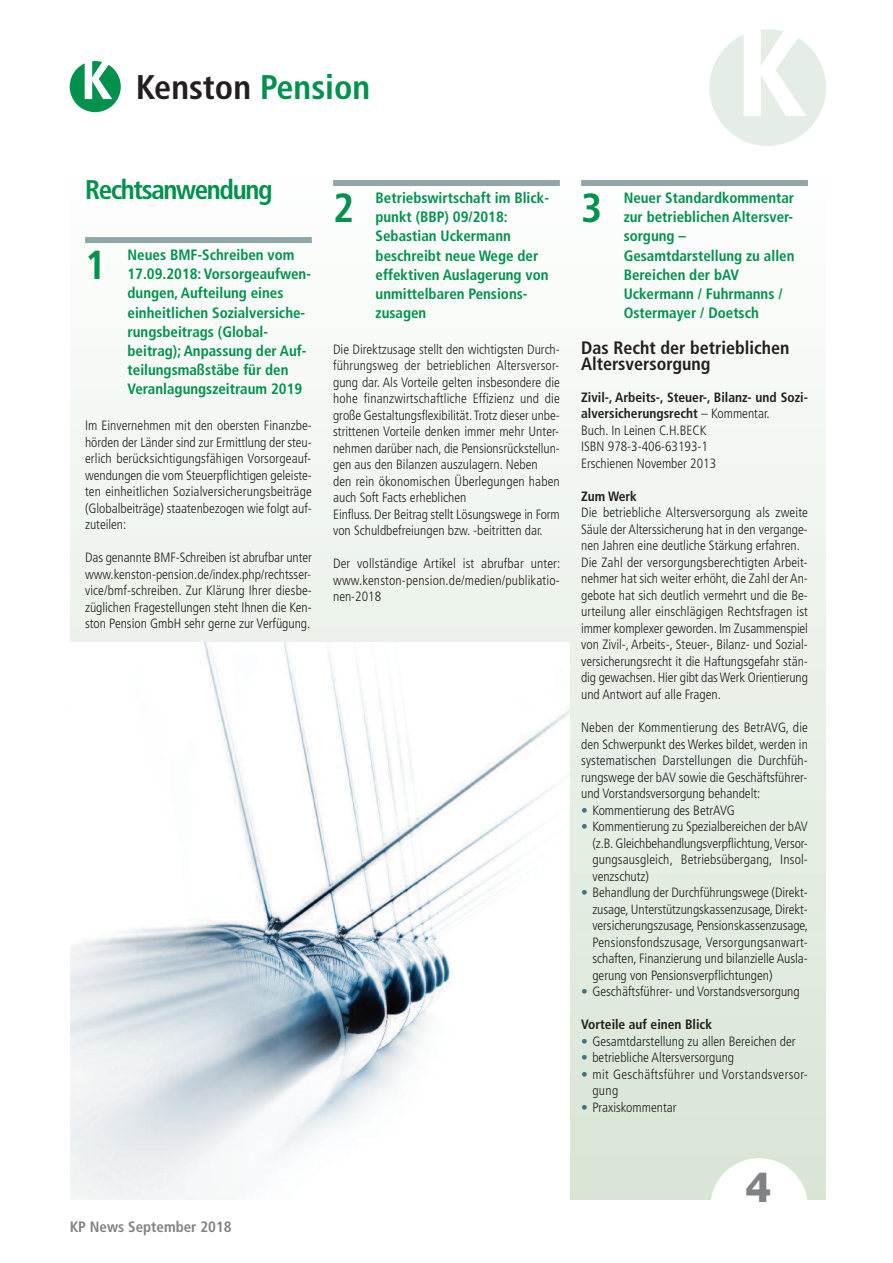
<style>
.page{position:relative;width:893px;height:1263px;background:#fff}
.page>*{position:absolute;margin:0;border:0;box-sizing:border-box;transform-origin:0 0}
.t1{font:800 42px "Helvetica Neue";color:#808285}
.t2{font:700 condensed 40.5px "Frutiger";color:#00914d}
.t3{font:700 condensed 34.2px "Frutiger";color:#231f20}
.t4{font:700 condensed 27px "Frutiger";letter-spacing:-.05em;color:#00914d}
.t5{font:700 condensed 18px/16.5px "Frutiger";color:#231f20}
.t6{font:700 condensed 15px/19.2px "Frutiger";color:#00914d}
.t7{font:700 condensed 15px "Frutiger";color:#808285}
.t8{font:300 condensed 13.5px/16.5px "Frutiger";color:#231f20;text-align:justify}
.t9{font:300 condensed 13.5px/16.5px "Frutiger";letter-spacing:.025em;color:#231f20}
.t10{font:700 condensed 13.5px "Frutiger";color:#231f20}
.s1{color:#00914d}
.s2{font-weight:700}
.s3{color:#456f82}
</style>
<div class="page">
<div style="left:70px;top:168px;width:756px;height:1031px;background:linear-gradient(to bottom,#fdfefe,#d8e5d4)"></div>
<div style="left:710px;top:1158px;width:98px;height:98px;background:#fff;border-radius:50%"></div>
<div style="left:85px;top:237px;width:227px;height:6px;background:#91a6a7"></div>
<svg style="left:709px;top:29px;width:117px;height:117px"></svg>
<svg style="left:70px;top:61px;width:51px;height:51px"></svg>
<div style="left:333px;top:180px;width:227px;height:6px;background:#91a6a7"></div>
<div style="left:581px;top:180px;width:227px;height:6px;background:#91a6a7"></div>
<img style="left:71px;top:643px;width:499px;height:556px">
<h3 class="t3" style="left:136px;top:73px;width:236px">Kenston <span class="s1">Pension</span></h3>
<h3 class="t4" style="left:85px;top:179px;width:189px">Rechtsanwendung</h3>
<h2 class="t2" style="left:85px;top:249px;width:23px">1</h2>
<p class="t6" style="left:127px;top:246px;width:185px">Neues BMF-Schreiben vom<br>17.09.2018: Vorsorgeaufwen&shy;dungen, Aufteilung eines einheitlichen Sozialversiche&shy;rungsbeitrags (Global&shy;beitrag); Anpassung der Auf&shy;teilungsmaßstäbe für den<br>Veranlagungszeitraum 2019</p>
<p class="t8" style="left:85px;top:418px;width:228px">Im Einvernehmen mit den obersten Finanzbe&shy;hörden der Länder sind zur Ermittlung der steu&shy;erlich berücksichtigungsfähigen Vorsorgeauf&shy;wendungen die vom Steuerpflichtigen geleiste&shy;ten einheitlichen Sozialversicherungsbeiträge (Globalbeiträge) staatenbezogen wie folgt auf&shy;zuteilen:</p>
<p class="t8" style="left:85px;top:550px;width:228px">Das genannte BMF-Schreiben ist abrufbar unter www.kenston-pension.de/index.php/rechtsser&shy;vice/bmf-schreiben. Zur Klärung Ihrer diesbe&shy;züglichen Fragestellungen steht Ihnen die Ken&shy;ston Pension GmbH sehr gerne zur Verfügung.</p>
<h2 class="t2" style="left:333px;top:192px;width:23px">2</h2>
<p class="t6" style="left:375px;top:189px;width:175px">Betriebswirtschaft im Blick&shy;punkt (BBP) 09/2018:<br>Sebastian Uckermann beschreibt neue Wege der effektiven Auslagerung von unmittelbaren Pensions&shy;zusagen</p>
<p class="t8" style="left:333px;top:342px;width:228px;text-align:left">Die Direktzusage stellt den wichtigsten Durch&shy;führungsweg der betrieblichen Altersversor&shy;gung dar. Als Vorteile gelten insbesondere die hohe finanzwirtschaftliche Effizienz und die große Gestaltungsflexibilität. Trotz dieser unbe&shy;strittenen Vorteile denken immer mehr Unter&shy;nehmen darüber nach, die Pensionsrückstellun&shy;gen aus den Bilanzen auszulagern. Neben<br>den rein ökonomischen Überlegungen haben auch Soft Facts erheblichen<br>Einfluss. Der Beitrag stellt Lösungswege in Form von Schuldbefreiungen bzw. -beitritten dar.</p>
<p class="t8" style="left:333px;top:557px;width:229px">Der vollständige Artikel ist abrufbar unter: www.kenston-pension.de/medien/publikatio&shy;nen-2018</p>
<h2 class="t2" style="left:581px;top:192px;width:23px">3</h2>
<p class="t6" style="left:624px;top:189px;width:172px">Neuer Standardkommentar zur betrieblichen Altersver&shy;sorgung –<br>Gesamtdarstellung zu allen<br>Bereichen der bAV<br>Uckermann / Fuhrmanns /<br>Ostermayer / Doetsch</p>
<h3 class="t5" style="left:581px;top:341px;width:210px">Das Recht der betrieblichen<br>Altersversorgung</h3>
<p class="t8" style="left:581px;top:390px;width:228px;text-align:left"><span class="s2">Zivil-, Arbeits-, Steuer-, Bilanz- und Sozi&shy;alversicherungsrecht</span> – Kommentar.<br>Buch. In Leinen C.H.BECK<br>ISBN 978-3-406-63193-1<br>Erschienen November 2013</p>
<p class="t10" style="left:581px;top:491px;width:57px">Zum Werk</p>
<p class="t8" style="left:581px;top:506px;width:228px;text-align:left">Die betriebliche Altersversorgung als zweite Säule der Alterssicherung hat in den vergange&shy;nen Jahren eine deutliche Stärkung erfahren.<br>Die Zahl der versorgungsberechtigten Arbeit&shy;nehmer hat sich weiter erhöht, die Zahl der An&shy;gebote hat sich deutlich vermehrt und die Be&shy;urteilung aller einschlägigen Rechtsfragen ist immer komplexer geworden. Im Zusammenspiel von Zivil-, Arbeits-, Steuer-, Bilanz- und Sozial&shy;versicherungsrecht it die Haftungsgefahr stän&shy;dig gewachsen. Hier gibt dasWerk Orientierung und Antwort auf alle Fragen.</p>
<p class="t8" style="left:581px;top:720px;width:228px">Neben der Kommentierung des BetrAVG, die den Schwerpunkt des Werkes bildet, werden in systematischen Darstellungen die Durchfüh&shy;rungswege der bAV sowie die Geschäftsführer&shy;und Vorstandsversorgung behandelt:</p>
<p class="t8" style="left:581px;top:803px;width:155px"><span class="s3">•</span> Kommentierung des BetrAVG</p>
<p class="t8" style="left:592px;top:819px;width:217px;text-indent:-11px"><span class="s3">•</span> Kommentierung zu Spezialbereichen der bAV (z.B. Gleichbehandlungsverpflichtung,Versor&shy;gungsausgleich, Betriebsübergang, Insol&shy;venzschutz)</p>
<p class="t8" style="left:592px;top:885px;width:217px;text-indent:-11px"><span class="s3">•</span> Behandlung der Durchführungswege (Direkt&shy;zusage, Unterstützungskassenzusage, Direkt&shy;versicherungszusage, Pensionskassenzusage, Pensionsfondszusage, Versorgungsanwart&shy;schaften, Finanzierung und bilanzielle Ausla&shy;gerung von Pensionsverpflichtungen)</p>
<p class="t8" style="left:581px;top:984px;width:220px"><span class="s3">•</span> Geschäftsführer- und Vorstandsversorgung</p>
<p class="t10" style="left:581px;top:1019px;width:132px">Vorteile auf einen Blick</p>
<p class="t8" style="left:581px;top:1034px;width:216px"><span class="s3">•</span> Gesamtdarstellung zu allen Bereichen der</p>
<p class="t8" style="left:581px;top:1050px;width:155px"><span class="s3">•</span> betriebliche Altersversorgung</p>
<p class="t9" style="left:592px;top:1067px;width:217px;text-indent:-11px"><span class="s3">•</span> mit Geschäftsführer und Vorstandsversor&shy;gung</p>
<p class="t8" style="left:581px;top:1100px;width:97px"><span class="s3">•</span> Praxiskommentar</p>
<p class="t7" style="left:70px;top:1221px;width:163px">KP News September 2018</p>
<h1 class="t1" style="left:745px;top:1171px;width:28px">4</h1>
</div>
